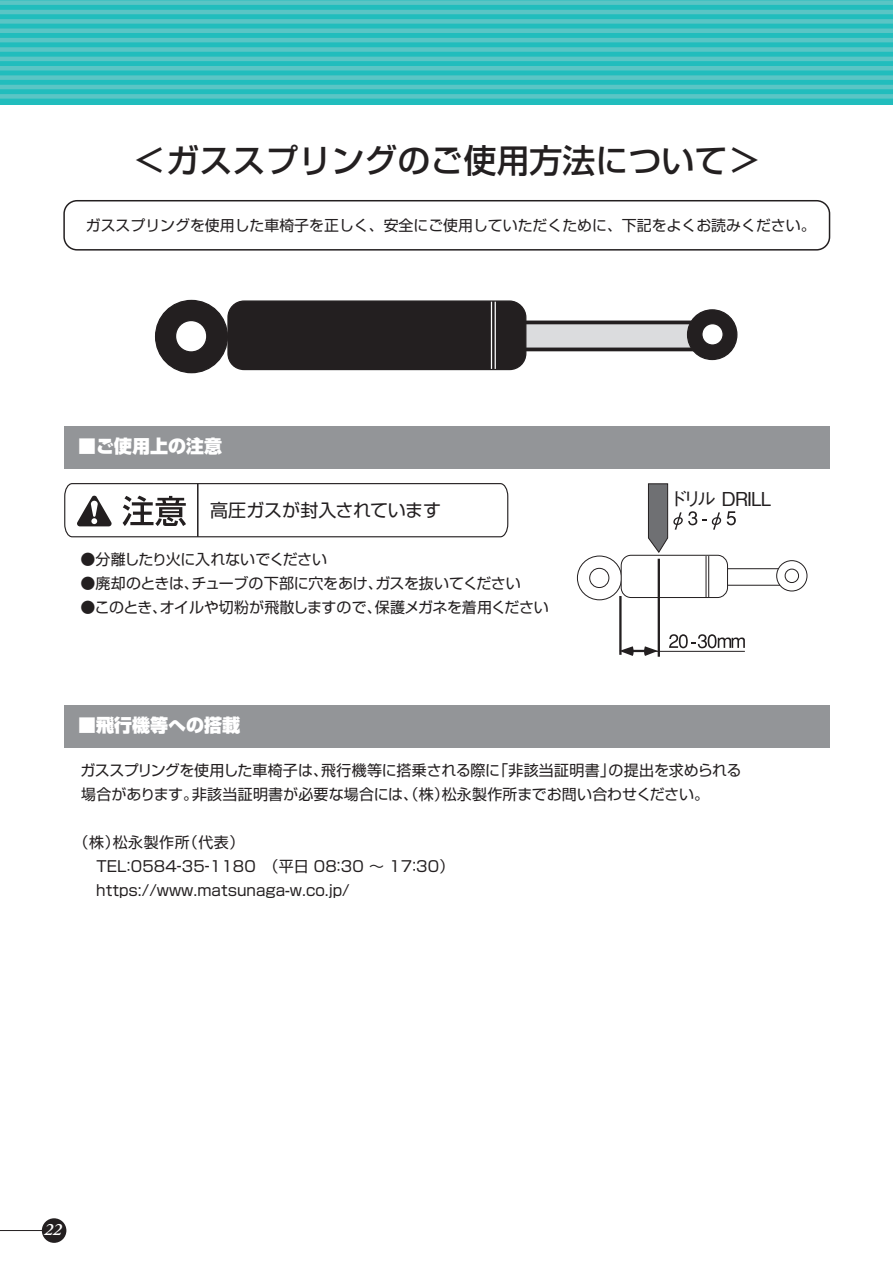
<style>
.page{position:relative;width:893px;height:1263px;background:#fff}
.page>*{position:absolute;margin:0;border:0;box-sizing:border-box;transform-origin:0 0}
.t1{font:500 33px "Shin Go Pro";color:#231f20}
.t2{font:500 19.2px "Gothic BBB Pro";letter-spacing:-.05em;color:#231f20}
.t3{font:900 18px "Shin Go Pro";color:#fff}
.t4{font:18px "Shin Go Pro";letter-spacing:-.015em;color:#231f20}
.t5{font:italic 600 17.4px "Adobe Garamond";color:#fff}
.t6{font:15px/24px "Shin Go Pro";color:#231f20}
.t7{font:15px "Shin Go Pro";letter-spacing:-.03em;color:#231f20}
.t8{font:15px "Shin Go Pro";letter-spacing:-.02em;color:#231f20}
.t9{font:15px "Shin Go Pro";letter-spacing:-.025em;color:#231f20}
.t10{font:14.85px "Shin Go Pro";color:#231f20}
</style>
<div class="page">
<hr style="left:0;top:1230px;width:54px;height:1px;background:#231f20">
<div style="left:0;top:0;width:893px;height:104px;background:#21bdbd"></div>
<div style="left:0;top:94px;width:893px;height:5px;background:#5ac5c5"></div>
<hr style="left:0;top:85px;width:893px;height:4px;background:#5ac5c5">
<div style="left:0;top:75px;width:893px;height:5px;background:#5ac5c5"></div>
<hr style="left:0;top:66px;width:893px;height:4px;background:#5ac5c5">
<hr style="left:0;top:57px;width:893px;height:4px;background:#5ac5c5">
<div style="left:0;top:47px;width:893px;height:5px;background:#5ac5c5"></div>
<hr style="left:0;top:38px;width:893px;height:4px;background:#5ac5c5">
<hr style="left:0;top:29px;width:893px;height:4px;background:#5ac5c5">
<div style="left:0;top:19px;width:893px;height:5px;background:#5ac5c5"></div>
<hr style="left:0;top:10px;width:893px;height:4px;background:#5ac5c5">
<div style="left:0;top:0;width:893px;height:5px;background:#5ac5c5"></div>
<div style="left:42px;top:1218px;width:24px;height:25px;background:#231f20;border-radius:50%"></div>
<div style="left:156px;top:300px;width:71px;height:73px;background:#231f20;border-radius:50%"></div>
<div style="left:155px;top:300px;width:73px;height:73px;border:1px solid #231f20;border-radius:50%"></div>
<div style="left:176px;top:321px;width:31px;height:31px;background:#fff;border-radius:50%"></div>
<div style="left:175px;top:320px;width:32px;height:33px;border:1px solid #231f20;border-radius:50%"></div>
<div style="left:514px;top:322px;width:183px;height:27px;background:#dbdcde"></div>
<div style="left:512px;top:321px;width:187px;height:30px;border:4px solid #231f20"></div>
<div style="left:687px;top:310px;width:50px;height:49px;background:#231f20;border-radius:50%"></div>
<div style="left:687px;top:309px;width:50px;height:51px;border:1px solid #231f20;border-radius:50%"></div>
<div style="left:702px;top:324px;width:21px;height:21px;background:#fff;border-radius:50%"></div>
<div style="left:701px;top:323px;width:23px;height:23px;border:1px solid #231f20;border-radius:50%"></div>
<div style="left:228px;top:301px;width:298px;height:68px;background:#231f20;border-radius:16px"></div>
<div style="left:227px;top:300px;width:299px;height:70px;border:1px solid #231f20;border-radius:16px"></div>
<hr style="left:495px;top:302px;width:1px;height:67px;background:#fff">
<hr style="left:491px;top:302px;width:1px;height:67px;background:#fff">
<div style="left:63px;top:200px;width:767px;height:51px;border:2px solid #231f20;border-radius:13px"></div>
<div style="left:64px;top:426px;width:765px;height:42px;background:#939598"></div>
<svg style="left:64px;top:483px;width:445px;height:55px"></svg>
<hr style="left:197px;top:483px;width:2px;height:54px;background:#231f20">
<div style="left:577px;top:556px;width:45px;height:44px;border:1px solid #231f20;border-radius:50%"></div>
<div style="left:589px;top:568px;width:20px;height:20px;border:1px solid #231f20;border-radius:50%"></div>
<div style="left:726px;top:568px;width:56px;height:18px;border:1px solid #231f20"></div>
<div style="left:777px;top:561px;width:30px;height:30px;background:#fff;border-radius:50%"></div>
<div style="left:776px;top:560px;width:31px;height:31px;border:1px solid #231f20;border-radius:50%"></div>
<div style="left:785px;top:569px;width:14px;height:14px;border:1px solid #231f20;border-radius:50%"></div>
<div style="left:621px;top:555px;width:107px;height:43px;border:1px solid #231f20;border-radius:10px"></div>
<hr style="left:708px;top:556px;width:1px;height:41px;background:#231f20">
<hr style="left:706px;top:556px;width:1px;height:41px;background:#231f20">
<hr style="left:619px;top:596px;width:3px;height:59px;background:#231f20">
<hr style="left:658px;top:559px;width:2px;height:98px;background:#231f20">
<svg style="left:619px;top:646px;width:39px;height:10px"></svg>
<hr style="left:650px;top:651px;width:95px;height:1px;background:#231f20">
<div style="left:64px;top:706px;width:765px;height:42px;background:#939598"></div>
<svg style="left:669px;top:634px;width:76px;height:14px"></svg>
<svg style="left:648px;top:483px;width:58px;height:70px"></svg>
<svg style="left:712px;top:512px;width:9px;height:18px"></svg>
<svg style="left:727px;top:511px;width:9px;height:14px"></svg>
<h1 class="t1" style="left:134px;top:134px;width:628px">＜ガススプリングのご使用方法について＞</h1>
<p class="t10" style="left:86px;top:213px;width:731px">ガススプリングを使用した車椅子を正しく、安全にご使用していただくために、下記をよくお読みください。</p>
<p class="t3" style="left:78px;top:432px;width:145px">■ご使用上の注意</p>
<p class="t4" style="left:210px;top:495px;width:232px">高圧ガスが封入されています</p>
<p class="t9" style="left:80px;top:546px;width:248px">●分離したり火に入れないでください</p>
<p class="t8" style="left:80px;top:570px;width:442px">●廃却のときは、チューブの下部に穴をあけ、ガスを抜いてください</p>
<p class="t7" style="left:80px;top:594px;width:470px">●このとき、オイルや切粉が飛散しますので、保護メガネを着用ください</p>
<p class="t2" style="left:669px;top:483px;width:104px">ドリル DRILL</p>
<p class="t3" style="left:78px;top:711px;width:164px">■飛行機等への搭載</p>
<p class="t6" style="left:81px;top:757px;width:663px">ガススプリングを使用した車椅子は、飛行機等に搭乗される際に「非該当証明書」の提出を求められる場合があります。非該当証明書が必要な場合には、（株）松永製作所までお問い合わせください。</p>
<p class="t6" style="left:74px;top:829px;width:172px">（株）松永製作所（代表）</p>
<p class="t6" style="left:96px;top:853px;width:359px">TEL：0584-35-1180　（平日 08：30 ～ 17：30）</p>
<p class="t6" style="left:81px;top:877px;width:270px">　https://www.matsunaga-w.co.jp/</p>
<p class="t5" style="left:43px;top:1220px;width:19px">22</p>
</div>
